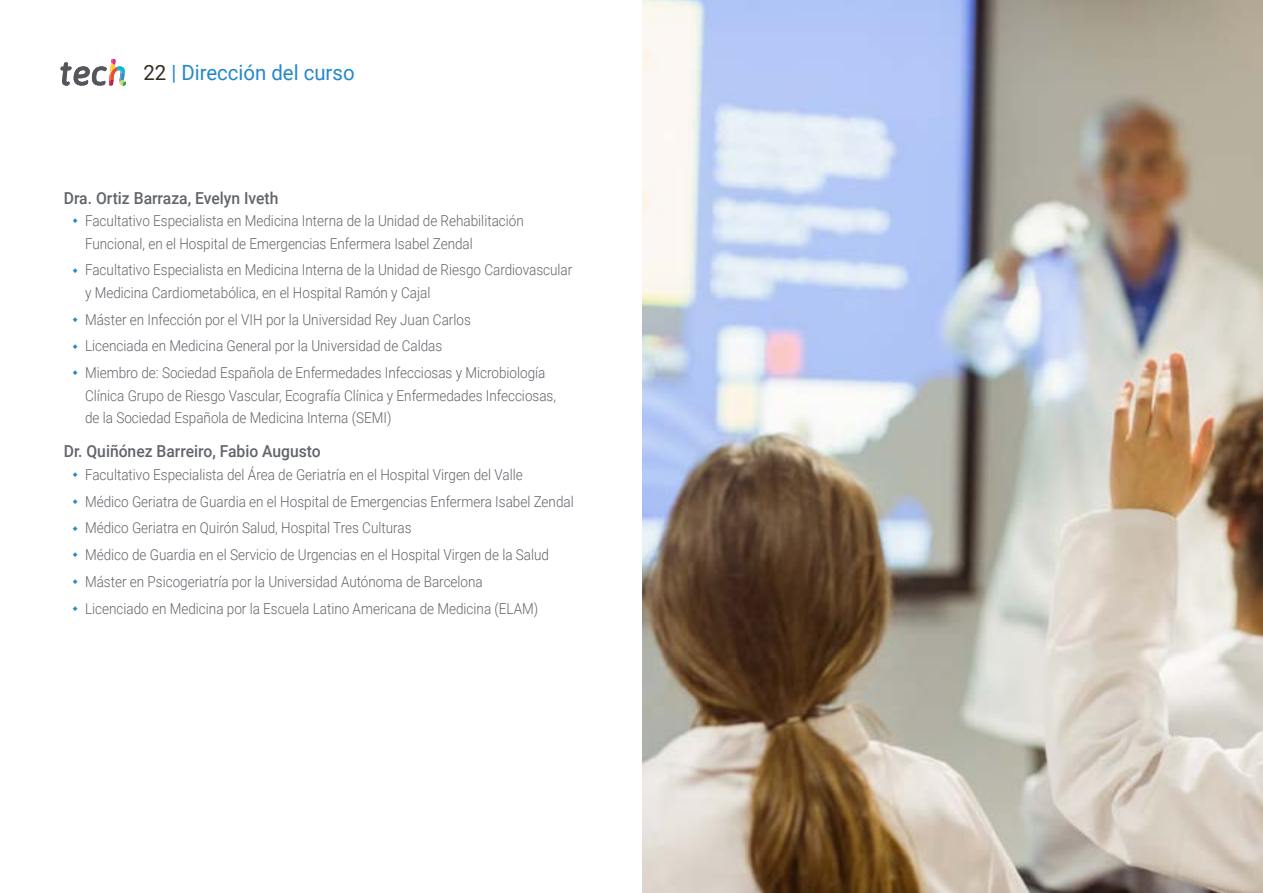
<style>
.page{position:relative;width:1263px;height:893px;background:#fff}
.page>*{position:absolute;margin:0;border:0;box-sizing:border-box;transform-origin:0 0}
.t1{font:21px "Roboto";color:#2488c9}
.t2{font:500 16.5px "Roboto";color:#61646a;scale:.95 1}
.t3{font:300 15px/26.7px "Roboto";color:#61646a;scale:.9 1}
.s1{color:#312e20}
</style>
<div class="page">
<img style="left:642px;top:0;width:621px;height:893px">
<svg style="left:61px;top:59px;width:65px;height:27px"></svg>
<h1 class="t1" style="left:144px;top:57px;width:213px"><span class="s1">22</span> | Dirección del curso</h1>
<p class="t2" style="left:64px;top:186px;width:228px">Dra. Ortiz Barraza, Evelyn Iveth</p>
<p class="t3" style="left:85px;top:209px;width:489px;line-height:22.5px">Facultativo Especialista en Medicina Interna de la Unidad de Rehabilitación<br>Funcional, en el Hospital de Emergencias Enfermera Isabel Zendal</p>
<p class="t3" style="left:85px;top:258px;width:543px;line-height:22.5px">Facultativo Especialista en Medicina Interna de la Unidad de Riesgo Cardiovascular y Medicina Cardiometabólica, en el Hospital Ramón y Cajal</p>
<p class="t3" style="left:85px;top:305px;width:513px">Máster en Infección por el VIH por la Universidad Rey Juan Carlos<br>Licenciada en Medicina General por la Universidad de Caldas<br>Miembro de: Sociedad Española de Enfermedades Infecciosas y Microbiología</p>
<p class="t3" style="left:85px;top:383px;width:525px;line-height:22.5px">Clínica Grupo de Riesgo Vascular, Ecografía Clínica y Enfermedades Infecciosas, de la Sociedad Española de Medicina Interna (SEMI)</p>
<p class="t2" style="left:64px;top:440px;width:272px">Dr. Quiñónez Barreiro, Fabio Augusto</p>
<p class="t3" style="left:85px;top:460px;width:544px">Facultativo Especialista del Área de Geriatría en el Hospital Virgen del Valle<br>Médico Geriatra de Guardia en el Hospital de Emergencias Enfermera Isabel Zendal Médico Geriatra en Quirón Salud, Hospital Tres Culturas<br>Médico de Guardia en el Servicio de Urgencias en el Hospital Virgen de la Salud Máster en Psicogeriatría por la Universidad Autónoma de Barcelona<br>Licenciado en Medicina por la Escuela Latino Americana de Medicina (ELAM)</p>
</div>
